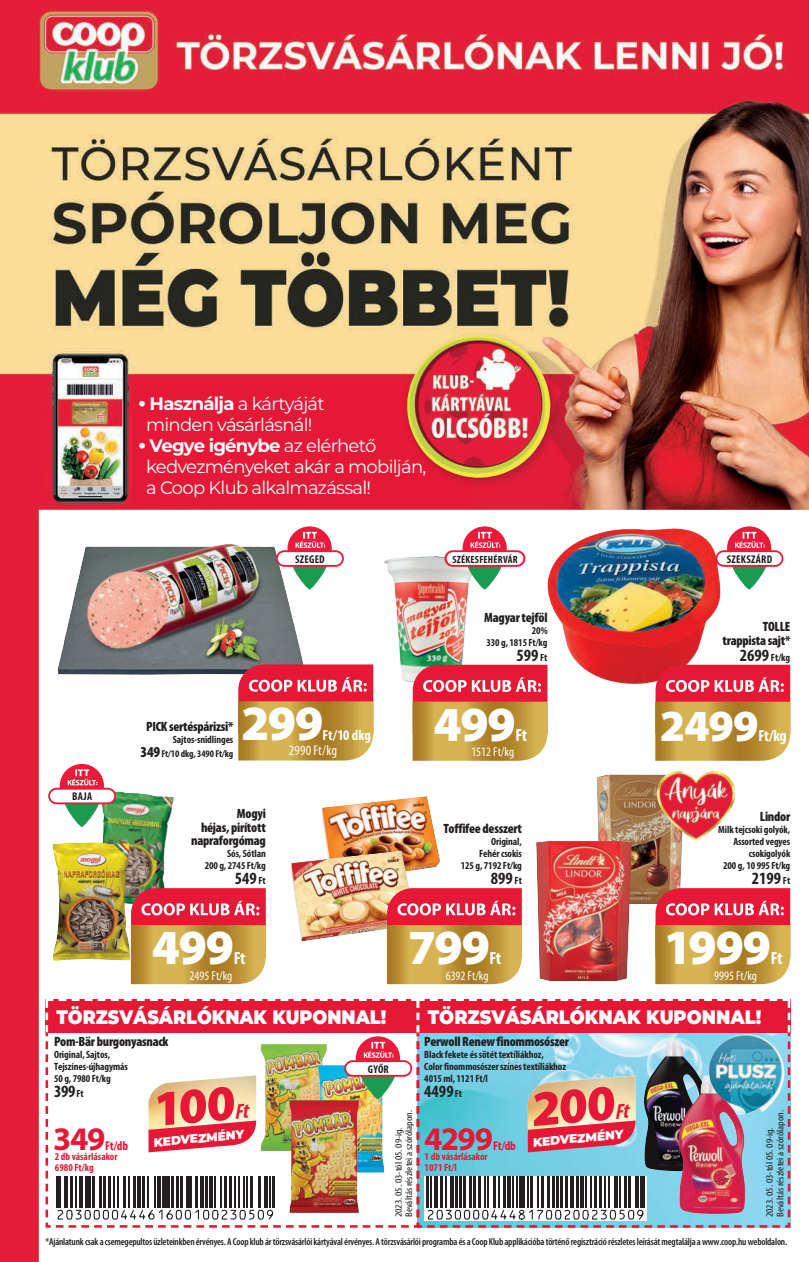
<style>
.page{position:relative;width:809px;height:1262px;background:#fff}
.page>*{position:absolute;margin:0;border:0;box-sizing:border-box;transform-origin:0 0}
.t1{font:900 49.5px "Myriad Pro";color:#fff}
.t2{font:900 49.35px "Myriad Pro";letter-spacing:-.02em;color:#fff}
.t3{font:900 44.7px "Myriad Pro";color:#fff}
.t4{font:700 33px "Myriad Pro";letter-spacing:-.04em;color:#e51836}
.t5{font:900 19.5px "Montserrat";color:#fff;scale:.9 1}
.t6{font:900 19.5px "Montserrat";color:#fff;scale:.91 1}
.t7{font:18px/21px "Montserrat";letter-spacing:-.04em;color:#fff;text-align:center}
.t8{font:700 condensed 17.7px "Myriad Pro";letter-spacing:-.035em;color:#fff}
.t9{font:700 condensed 17.25px "Myriad Pro";color:#231f20}
.t10{font:700 condensed 16.05px "Myriad Pro";color:#fff}
.t11{font:700 condensed 14.7px "Myriad Pro";color:#fff}
.t12{font:condensed 14.25px "Myriad Pro";color:#fff}
.t13{font:900 condensed 13.5px/13.5px "Myriad Pro";letter-spacing:-.02em;color:#231f20;text-align:right}
.t14{font:condensed 12.9px "Myriad Pro";color:#fff}
.t15{font:700 condensed 12.75px "Myriad Pro";letter-spacing:-.02em;color:#e51836}
.t16{font:900 12.15px "Montserrat";color:#fff}
.t17{font:700 condensed 11.25px "Myriad Pro";letter-spacing:.02em;color:#231f20}
.t18{font:700 condensed 10.5px/12px "Myriad Pro";letter-spacing:-.01em;color:#231f20;text-align:right}
.t19{font:700 condensed 10.5px/10.5px "Myriad Pro";color:#e51836}
.t20{font:700 condensed 10.5px "Myriad Pro";letter-spacing:.02em;color:#231f20}
.t21{font:600 condensed 10.05px "Myriad Pro";letter-spacing:-.02em;color:#231f20}
.t22{font:700 condensed 10.05px "Myriad Pro";letter-spacing:-.01em;color:#231f20}
.t23{font:condensed 9.75px/10.5px "Myriad Pro";color:#231f20;scale:1.16 1}
.s1{font-weight:700;font-size:22.5px}
.s2{font-weight:700}
.s3{font-size:10.5px}
.s4{font-weight:900;font-size:15.15px}
.s5{font-size:17.25px}
</style>
<div class="page">
<img style="left:0;top:0;width:808px;height:1262px">
<div style="left:40px;top:510px;width:768px;height:752px;background:#fff"></div>
<div style="left:132px;top:384px;width:339px;height:122px;background:#e51836"></div>
<div style="left:58px;top:542px;width:250px;height:134px;background:#231f20;opacity:.34"></div>
<div style="left:383px;top:556px;width:96px;height:125px;background:#231f20;opacity:.34"></div>
<img style="left:543px;top:528px;width:181px;height:169px">
<div style="left:330px;top:796px;width:110px;height:86px;background:#fff;opacity:.75"></div>
<div style="left:321px;top:796px;width:108px;height:86px;background:#231f20;opacity:.34"></div>
<div style="left:595px;top:774px;width:89px;height:130px;background:#231f20;opacity:.34"></div>
<div style="left:295px;top:851px;width:120px;height:90px;background:#fff;opacity:.75"></div>
<div style="left:291px;top:851px;width:118px;height:90px;background:#231f20;opacity:.34"></div>
<div style="left:52px;top:842px;width:78px;height:119px;background:#231f20;opacity:.34"></div>
<div style="left:401px;top:329px;width:160px;height:160px;background:#231f20;opacity:.3"></div>
<img style="left:406px;top:335px;width:144px;height:143px">
<svg style="left:412px;top:665px;width:135px;height:96px"></svg>
<svg style="left:655px;top:665px;width:135px;height:96px"></svg>
<svg style="left:387px;top:888px;width:134px;height:96px"></svg>
<svg style="left:655px;top:888px;width:135px;height:96px"></svg>
<svg style="left:238px;top:664px;width:135px;height:96px"></svg>
<svg style="left:462px;top:526px;width:44px;height:45px"></svg>
<svg style="left:444px;top:550px;width:81px;height:17px"></svg>
<svg style="left:463px;top:532px;width:42px;height:58px"></svg>
<div style="left:446px;top:552px;width:77px;height:13px;background:#fff;border-radius:6px"></div>
<svg style="left:287px;top:526px;width:44px;height:45px"></svg>
<svg style="left:276px;top:550px;width:68px;height:17px"></svg>
<svg style="left:288px;top:532px;width:43px;height:58px"></svg>
<div style="left:278px;top:552px;width:64px;height:13px;background:#fff;border-radius:6px"></div>
<div style="left:60px;top:764px;width:44px;height:44px;background:#eb1a3b;border-radius:50%"></div>
<svg style="left:48px;top:788px;width:68px;height:16px"></svg>
<img style="left:61px;top:769px;width:205px;height:215px">
<div style="left:50px;top:790px;width:64px;height:12px;background:#fff;border-radius:6px"></div>
<svg style="left:726px;top:526px;width:45px;height:45px"></svg>
<svg style="left:715px;top:550px;width:68px;height:17px"></svg>
<svg style="left:727px;top:532px;width:43px;height:58px"></svg>
<div style="left:717px;top:552px;width:64px;height:13px;background:#fff;border-radius:6px"></div>
<div style="left:536px;top:841px;width:95px;height:140px;background:#231f20;opacity:.34"></div>
<img style="left:655px;top:771px;width:81px;height:71px">
<img style="left:45px;top:999px;width:745px;height:229px">
<p class="t17" style="left:72px;top:789px;width:21px">BAJA</p>
<h3 class="t7" style="left:138px;top:392px;width:188px"><span class="s1">•</span> <span class="s2">Használja</span> a kártyáját minden vásárlásnál!</h3>
<h3 class="t7" style="left:146px;top:434px;width:282px;text-align:left;text-indent:-8px"><span class="s1">•</span> <span class="s2">Vegye igénybe</span> az elérhető kedvezményeket akár a mobilján, a Coop Klub alkalmazással!</h3>
<p class="t17" style="left:295px;top:552px;width:31px">SZEGED</p>
<p class="t20" style="left:452px;top:552px;width:67px">SZÉKESFEHÉRVÁR</p>
<p class="t13" style="left:484px;top:610px;width:65px">Magyar tejföl</p>
<p class="t18" style="left:486px;top:624px;width:63px">20%<br>330 g, 1815 Ft/kg</p>
<h3 class="t9" style="left:516px;top:644px;width:33px">599 <span class="s3">Ft</span></h3>
<p class="t13" style="left:146px;top:720px;width:89px">PICK sertéspárizsi*</p>
<p class="t18" style="left:173px;top:733px;width:62px">Sajtos-snidlinges</p>
<p class="t22" style="left:140px;top:748px;width:94px"><span class="s4">349</span> Ft/10 dkg, 3490 Ft/kg</p>
<h1 class="t1" style="left:241px;top:695px;width:84px">299</h1>
<h3 class="t11" style="left:322px;top:725px;width:50px">Ft/10 dkg</h3>
<h3 class="t12" style="left:289px;top:741px;width:50px">2990 Ft/kg</h3>
<h2 class="t2" style="left:433px;top:696px;width:84px">499</h2>
<h3 class="t8" style="left:515px;top:724px;width:13px">Ft</h3>
<p class="t14" style="left:471px;top:744px;width:44px">1512 Ft/kg</p>
<p class="t13" style="left:191px;top:807px;width:76px">Mogyi<br>héjas, pirított napraforgómag</p>
<p class="t18" style="left:205px;top:848px;width:63px">Sós, Sótlan<br>200 g, 2745 Ft/kg</p>
<h3 class="t9" style="left:235px;top:868px;width:33px">549 <span class="s3">Ft</span></h3>
<p class="t13" style="left:443px;top:822px;width:80px">Toffifee desszert</p>
<p class="t18" style="left:460px;top:836px;width:63px">Original,<br>Fehér csokis<br>125 g, 7192 Ft/kg</p>
<h3 class="t9" style="left:490px;top:868px;width:33px">899 <span class="s3">Ft</span></h3>
<h2 class="t2" style="left:152px;top:919px;width:84px">499</h2>
<h3 class="t8" style="left:234px;top:947px;width:13px">Ft</h3>
<h2 class="t2" style="left:408px;top:919px;width:83px">799</h2>
<h3 class="t8" style="left:489px;top:947px;width:13px">Ft</h3>
<p class="t14" style="left:189px;top:968px;width:44px">2495 Ft/kg</p>
<p class="t14" style="left:445px;top:968px;width:44px">6392 Ft/kg</p>
<p class="t17" style="left:726px;top:552px;width:47px">SZEKSZÁRD</p>
<p class="t13" style="left:722px;top:619px;width:69px">TOLLE trappista sajt*</p>
<p class="t18" style="left:739px;top:651px;width:52px"><span class="s5">2699</span> Ft/kg</p>
<h3 class="t3" style="left:659px;top:701px;width:100px">2499</h3>
<h3 class="t10" style="left:758px;top:726px;width:30px">Ft/kg</h3>
<p class="t13" style="left:759px;top:810px;width:32px">Lindor</p>
<p class="t18" style="left:718px;top:824px;width:73px">Milk tejcsoki golyók,<br>Assorted vegyes csokigolyók<br>200 g, 10 995 Ft/kg</p>
<h3 class="t9" style="left:751px;top:868px;width:40px">2199 <span class="s3">Ft</span></h3>
<h2 class="t2" style="left:663px;top:919px;width:109px">1999</h2>
<h3 class="t8" style="left:770px;top:947px;width:13px">Ft</h3>
<p class="t14" style="left:713px;top:968px;width:44px">9995 Ft/kg</p>
<h3 class="t5" style="left:56px;top:1002px;width:368px">TÖRZSVÁSÁRLÓKNAK KUPONNAL!</h3>
<h3 class="t6" style="left:427px;top:1002px;width:368px">TÖRZSVÁSÁRLÓKNAK KUPONNAL!</h3>
<p class="t13" style="left:54px;top:1035px;width:116px">Pom-Bär burgonyasnack</p>
<p class="t18" style="left:54px;top:1049px;width:75px;text-align:left">Original, Sajtos,<br>Tejszínes-újhagymás<br>50 g, 7980 Ft/kg</p>
<h3 class="t9" style="left:54px;top:1081px;width:31px">399 <span class="s3">Ft</span></h3>
<p class="t17" style="left:367px;top:1062px;width:23px">GYŐR</p>
<p class="t13" style="left:424px;top:1035px;width:146px">Perwoll Renew finommosószer</p>
<p class="t18" style="left:424px;top:1049px;width:143px;text-align:left">Black fekete és sötét textíliákhoz,<br>Color finommosószer színes textíliákhoz<br>4015 ml, 1121 Ft/l</p>
<h3 class="t9" style="left:424px;top:1081px;width:39px">4499<span class="s3">Ft</span></h3>
<h3 class="t4" style="left:53px;top:1117px;width:54px">349</h3>
<p class="t15" style="left:105px;top:1137px;width:24px">Ft/db</p>
<p class="t19" style="left:55px;top:1151px;width:64px">2 db vásárlásakor<br>6980 Ft/kg</p>
<p class="t16" style="left:152px;top:1133px;width:92px;rotate:-5deg">KEDVEZMÉNY</p>
<p class="t23" style="left:393px;top:1217px;width:94px;rotate:-90deg">2023. 05. 03-tól 05. 09-ig.<br>Beváltás részletei a szórólapon.</p>
<p class="t23" style="left:764px;top:1217px;width:94px;rotate:-90deg">2023. 05. 03-tól 05. 09-ig.<br>Beváltás részletei a szórólapon.</p>
<h3 class="t4" style="left:424px;top:1117px;width:70px">4299</h3>
<p class="t16" style="left:531px;top:1133px;width:92px;rotate:-5deg">KEDVEZMÉNY</p>
<p class="t15" style="left:493px;top:1137px;width:24px">Ft/db</p>
<p class="t19" style="left:424px;top:1151px;width:65px">1 db vásárlásakor<br>1071 Ft/l</p>
<p class="t21" style="left:45px;top:1236px;width:743px">*Ajánlatunk csak a csemegepultos üzleteinkben érvényes. A Coop klub ár törzsvásárlói kártyával érvényes. A törzsvásárlói programba és a Coop Klub applikációba történő regisztráció részletes leírását megtalálja a www.coop.hu weboldalon.</p>
</div>
